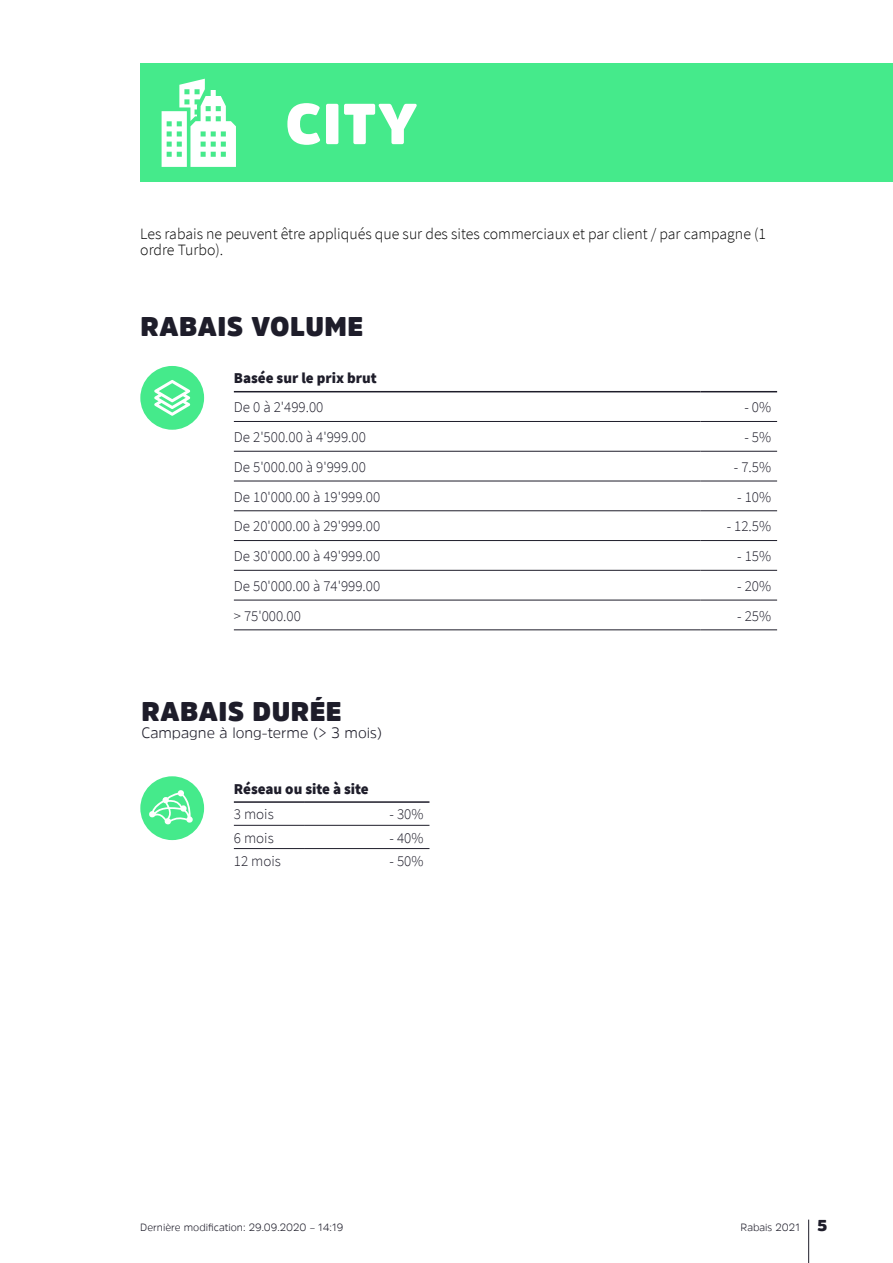
<style>
.page{position:relative;width:893px;height:1263px;background:#fff}
.page>*{position:absolute;margin:0;border:0;box-sizing:border-box;transform-origin:0 0}
.t1{font:900 57px "Amsi Pro";color:#fff}
.t2{font:900 27px "Amsi Pro";letter-spacing:.02em;color:#1e1d2a}
.t3{font:300 15.75px/16.5px "Source Sans Pro";color:#000}
.t4{font:300 15px "Source Sans Pro";color:#1e1d2a}
.t5{font:900 15px "Source Sans Pro";color:#1e1d2a}
.t6{font:300 15px "Amsi Pro";color:#1e1d2a}
.t7{font:300 10.5px "Amsi Pro";color:#1e1d2a}
.s1{font-weight:900;font-size:15.75px}
</style>
<div class="page">
<hr style="left:808px;top:1219px;width:1px;height:44px;background:#1e1d2a">
<div style="left:140px;top:366px;width:64px;height:64px;background:#45ea8b;border-radius:50%"></div>
<hr style="left:234px;top:421px;width:467px;height:1px;background:#1e1d2a">
<hr style="left:701px;top:421px;width:76px;height:1px;background:#1e1d2a">
<hr style="left:234px;top:451px;width:467px;height:1px;background:#1e1d2a">
<hr style="left:701px;top:451px;width:76px;height:1px;background:#1e1d2a">
<hr style="left:234px;top:481px;width:467px;height:1px;background:#1e1d2a">
<hr style="left:701px;top:481px;width:76px;height:1px;background:#1e1d2a">
<hr style="left:234px;top:510px;width:467px;height:1px;background:#1e1d2a">
<hr style="left:701px;top:510px;width:76px;height:1px;background:#1e1d2a">
<hr style="left:234px;top:540px;width:467px;height:1px;background:#1e1d2a">
<hr style="left:701px;top:540px;width:76px;height:1px;background:#1e1d2a">
<hr style="left:234px;top:570px;width:467px;height:1px;background:#1e1d2a">
<hr style="left:701px;top:570px;width:76px;height:1px;background:#1e1d2a">
<hr style="left:234px;top:600px;width:467px;height:1px;background:#1e1d2a">
<hr style="left:701px;top:600px;width:76px;height:1px;background:#1e1d2a">
<hr style="left:234px;top:630px;width:467px;height:1px;background:#1e1d2a">
<hr style="left:701px;top:630px;width:76px;height:1px;background:#1e1d2a">
<hr style="left:234px;top:391px;width:467px;height:1px;background:#1e1d2a">
<hr style="left:701px;top:391px;width:76px;height:1px;background:#1e1d2a">
<svg style="left:154px;top:380px;width:36px;height:36px"></svg>
<div style="left:140px;top:64px;width:753px;height:118px;background:#45ea8b"></div>
<svg style="left:162px;top:79px;width:74px;height:88px"></svg>
<div style="left:140px;top:776px;width:64px;height:64px;background:#45ea8b;border-radius:50%"></div>
<hr style="left:234px;top:801px;width:70px;height:2px;background:#1e1d2a">
<hr style="left:304px;top:801px;width:125px;height:2px;background:#1e1d2a">
<hr style="left:234px;top:848px;width:70px;height:1px;background:#1e1d2a">
<hr style="left:304px;top:848px;width:125px;height:1px;background:#1e1d2a">
<hr style="left:234px;top:825px;width:70px;height:1px;background:#1e1d2a">
<hr style="left:304px;top:825px;width:125px;height:1px;background:#1e1d2a">
<svg style="left:149px;top:790px;width:44px;height:35px"></svg>
<h1 class="t1" style="left:285px;top:85px;width:134px">CITY</h1>
<p class="t3" style="left:140px;top:225px;width:627px">Les rabais ne peuvent être appliqués que sur des sites commerciaux et par client / par campagne (1 ordre Turbo).</p>
<h2 class="t2" style="left:141px;top:308px;width:224px">RABAIS VOLUME</h2>
<p class="t5" style="left:234px;top:368px;width:144px">Basée sur le prix brut</p>
<p class="t4" style="left:234px;top:398px;width:91px">De 0 à 2'499.00</p>
<p class="t4" style="left:744px;top:398px;width:28px">- 0%</p>
<p class="t4" style="left:234px;top:428px;width:134px">De 2'500.00 à 4'999.00</p>
<p class="t4" style="left:744px;top:428px;width:28px">- 5%</p>
<p class="t4" style="left:234px;top:458px;width:134px">De 5'000.00 à 9'999.00</p>
<p class="t4" style="left:734px;top:458px;width:39px">- 7.5%</p>
<p class="t4" style="left:234px;top:487px;width:148px">De 10'000.00 à 19'999.00</p>
<p class="t4" style="left:737px;top:487px;width:35px">- 10%</p>
<p class="t4" style="left:234px;top:517px;width:148px">De 20'000.00 à 29'999.00</p>
<p class="t4" style="left:727px;top:517px;width:46px">- 12.5%</p>
<p class="t4" style="left:234px;top:547px;width:148px">De 30'000.00 à 49'999.00</p>
<p class="t4" style="left:737px;top:547px;width:35px">- 15%</p>
<p class="t4" style="left:234px;top:577px;width:148px">De 50'000.00 à 74'999.00</p>
<p class="t4" style="left:737px;top:577px;width:35px">- 20%</p>
<p class="t4" style="left:234px;top:606px;width:69px">&gt; 75'000.00</p>
<p class="t4" style="left:737px;top:606px;width:35px">- 25%</p>
<h2 class="t2" style="left:142px;top:692px;width:202px">RABAIS DURÉE</h2>
<p class="t6" style="left:141px;top:722px;width:242px">Campagne à long-terme (&gt; 3 mois)</p>
<p class="t5" style="left:234px;top:778px;width:136px">Réseau ou site à site</p>
<p class="t4" style="left:234px;top:805px;width:41px">3 mois</p>
<p class="t4" style="left:390px;top:805px;width:35px">- 30%</p>
<p class="t4" style="left:234px;top:828px;width:41px">6 mois</p>
<p class="t4" style="left:390px;top:828px;width:35px">- 40%</p>
<p class="t4" style="left:234px;top:852px;width:49px">12 mois</p>
<p class="t4" style="left:390px;top:852px;width:35px">- 50%</p>
<p class="t7" style="left:140px;top:1220px;width:205px">Dernière modification: 29.09.2020 – 14:19</p>
<p class="t7" style="left:741px;top:1220px;width:88px">Rabais 2021 <span class="s1">5</span></p>
</div>
